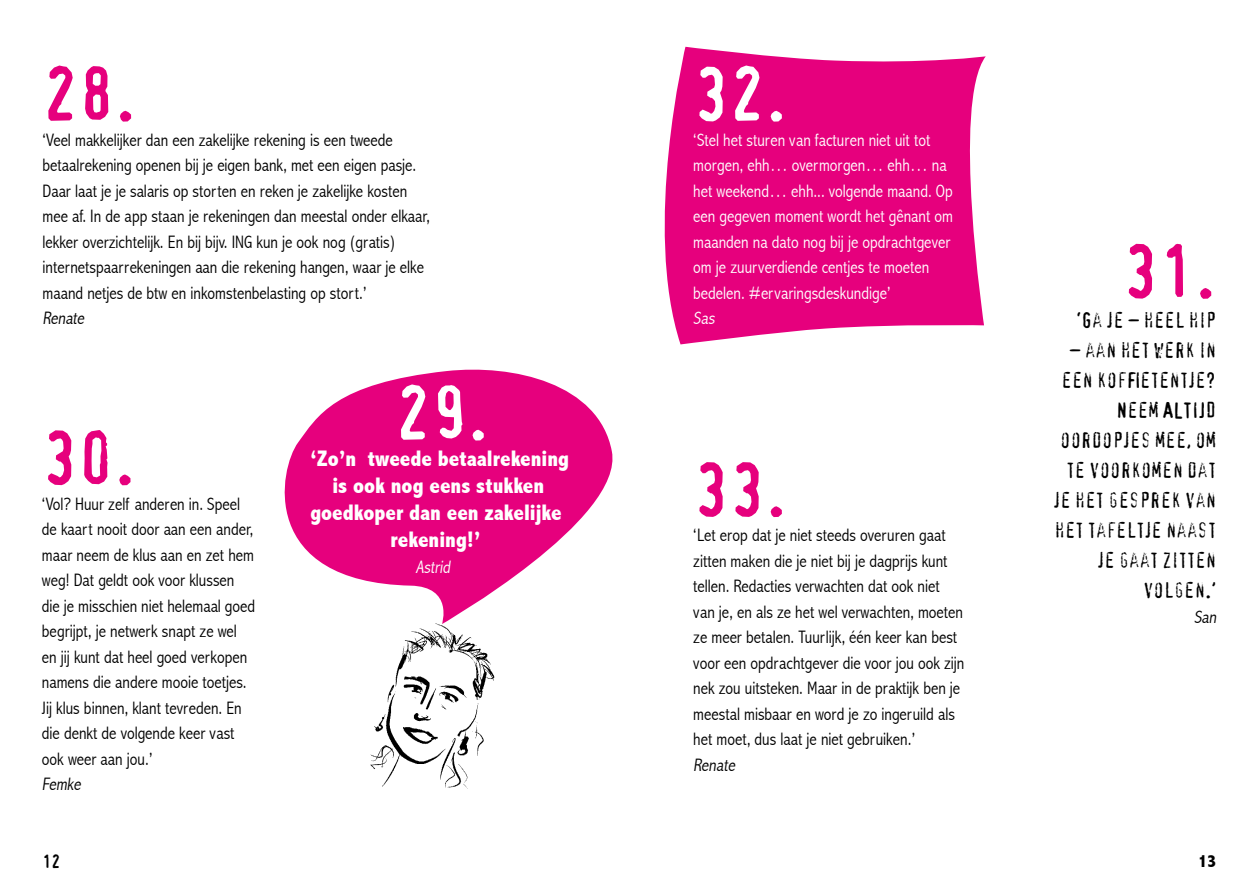
<style>
.page{position:relative;width:1259px;height:893px;background:#fff}
.page>*{position:absolute;margin:0;border:0;box-sizing:border-box;transform-origin:0 0}
.t1{font:72px "Confidential";color:#e6007d}
.t2{font:72px "Confidential";color:#fff}
.t3{font:800 condensed 22.5px/27px "Abadi";color:#fff;text-align:center}
.t4{font:21px/30px "Confidential";color:#000;text-align:right}
.t5{font:300 condensed 18px/25.5px "Abadi";color:#000}
.t6{font:300 condensed 18px/25.5px "Abadi";color:#fff}
.t7{font:18px "Confidential";color:#000}
.t8{font:800 condensed 18px "Abadi";color:#000}
</style>
<div class="page">
<svg style="left:284px;top:369px;width:329px;height:246px;fill:#e6007d"></svg>
<svg style="left:664px;top:47px;width:321px;height:297px;background:#e9208d"></svg>
<img style="left:370px;top:615px;width:125px;height:174px">
<h1 class="t1" style="left:43px;top:64px;width:95px">28.</h1>
<p class="t5" style="left:43px;top:127px;width:389px">‘Veel makkelijker dan een zakelijke rekening is een tweede betaalrekening openen bij je eigen bank, met een eigen pasje.<br>Daar laat je je salaris op storten en reken je zakelijke kosten mee af. In de app staan je rekeningen dan meestal onder elkaar, lekker overzichtelijk. En bij bijv. ING kun je ook nog (gratis) internetspaarrekeningen aan die rekening hangen, waar je elke maand netjes de btw en inkomstenbelasting op stort.’<br>Renate</p>
<h1 class="t1" style="left:42px;top:427px;width:95px">30.</h1>
<p class="t5" style="left:42px;top:491px;width:215px">‘Vol? Huur zelf anderen in. Speel de kaart nooit door aan een ander, maar neem de klus aan en zet hem weg! Dat geldt ook voor klussen die je misschien niet helemaal goed begrijpt, je netwerk snapt ze wel en jij kunt dat heel goed verkopen namens die andere mooie toetjes.<br>Jij klus binnen, klant tevreden. En die denkt de volgende keer vast ook weer aan jou.’<br>Femke</p>
<h1 class="t2" style="left:395px;top:383px;width:95px">29.</h1>
<p class="t3" style="left:310px;top:445px;width:260px">‘Zo’n tweede betaalrekening is ook nog eens stukken goedkoper dan een zakelijke rekening!’</p>
<p class="t6" style="left:416px;top:554px;width:39px">Astrid</p>
<h1 class="t2" style="left:693px;top:64px;width:95px">32.</h1>
<p class="t6" style="left:693px;top:127px;width:261px">‘Stel het sturen van facturen niet uit tot morgen, ehh… overmorgen… ehh… na het weekend… ehh... volgende maand. Op een gegeven moment wordt het gênant om maanden na dato nog bij je opdrachtgever om je zuurverdiende centjes te moeten bedelen. #ervaringsdeskundige’<br>Sas</p>
<h1 class="t1" style="left:693px;top:459px;width:95px">33.</h1>
<p class="t5" style="left:693px;top:523px;width:273px">‘Let erop dat je niet steeds overuren gaat zitten maken die je niet bij je dagprijs kunt tellen. Redacties verwachten dat ook niet van je, en als ze het wel verwachten, moeten ze meer betalen. Tuurlijk, één keer kan best voor een opdrachtgever die voor jou ook zijn nek zou uitsteken. Maar in de praktijk ben je meestal misbaar en word je zo ingeruild als het moet, dus laat je niet gebruiken.’<br>Renate</p>
<h1 class="t1" style="left:1122px;top:241px;width:95px">31.</h1>
<p class="t4" style="left:1076px;top:305px;width:141px">‘GA JE – HEEL HIP</p>
<p class="t4" style="left:1053px;top:335px;width:164px">– AAN HET WERK IN<br>EEN KOFFIETENTJE?<br>NEEM ALTIJD<br>OORDOPJES MEE, OM<br>TE VOORKOMEN DAT<br>JE HET GESPREK VAN<br>HET TAFELTJE NAAST<br>JE GAAT ZITTEN<br>VOLGEN.’</p>
<p class="t5" style="left:1194px;top:604px;width:27px">San</p>
<p class="t7" style="left:43px;top:854px;width:19px">12</p>
<p class="t8" style="left:1198px;top:851px;width:20px">13</p>
</div>
